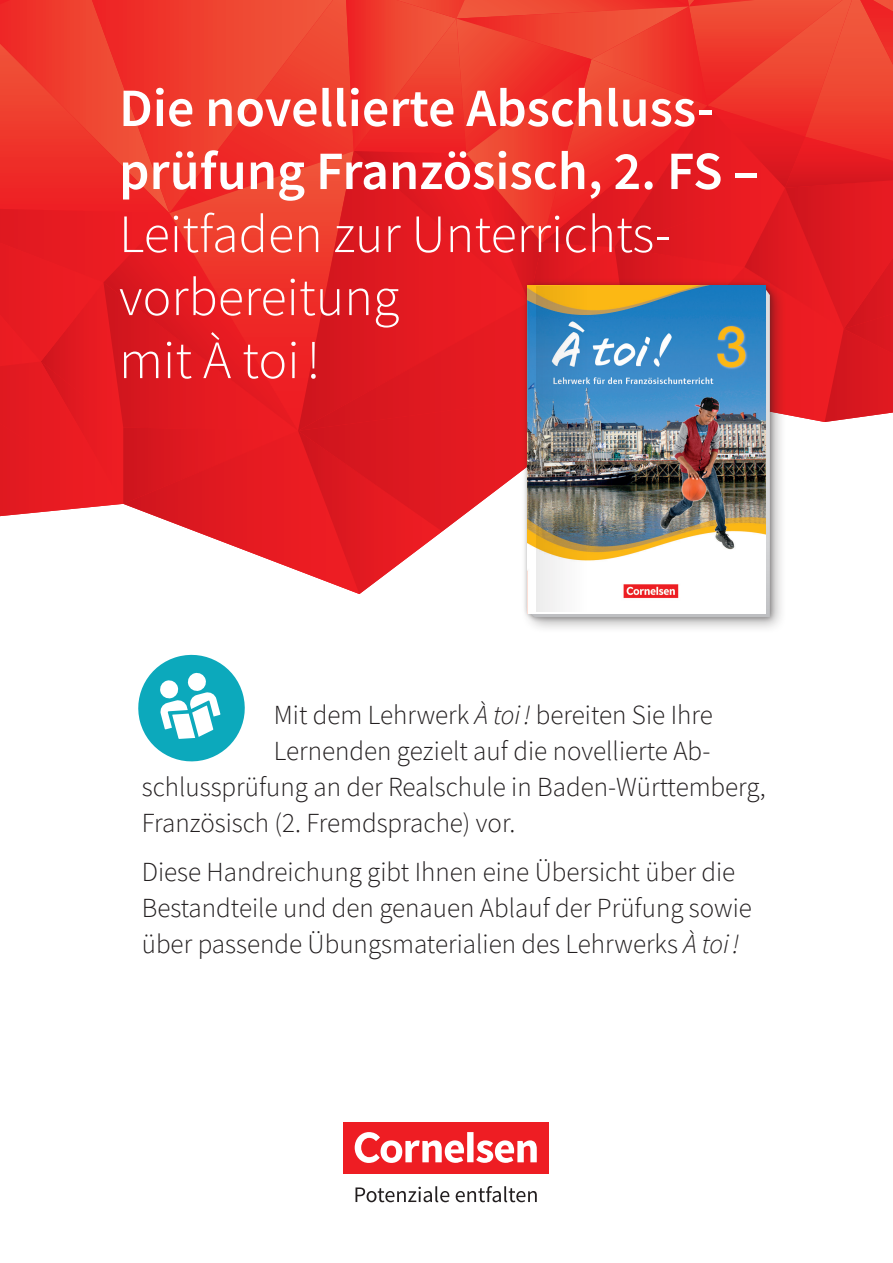
<style>
.page{position:relative;width:893px;height:1263px;background:#fff}
.page>*{position:absolute;margin:0;border:0;box-sizing:border-box;transform-origin:0 0}
.t1{font:600 54px/63px "CV Source Sans";color:#fff}
.t2{font:300 54px/63px "CV Source Sans";color:#fff}
.t3{font:300 27px/36px "CV Source Sans";color:#231f20}
.s1{font-style:italic}
</style>
<div class="page">
<div style="left:343px;top:1122px;width:206px;height:52px;background:#ee1d23"></div>
<svg style="left:355px;top:1132px;width:182px;height:31px"></svg>
<svg style="left:355px;top:1186px;width:94px;height:16px"></svg>
<svg style="left:456px;top:1186px;width:81px;height:16px"></svg>
<div style="left:520px;top:278px;width:266px;height:356px;background:#231f20;opacity:.4"></div>
<img style="left:527px;top:594px;width:238px;height:19px">
<div style="left:536px;top:286px;width:52px;height:326px;background:#f5f5f5"></div>
<svg style="left:0;top:0;width:893px;height:594px;background:#db4d4c"></svg>
<svg style="left:138px;top:654px;width:107px;height:108px"></svg>
<h1 class="t1" style="left:119px;top:76px;width:642px">Die novellierte Abschluss&shy;prüfung Französisch, 2. FS –</h1>
<h1 class="t2" style="left:119px;top:203px;width:553px">Leitfaden zur Unterrichts&shy;vorbereitung<br>mit À toi!</h1>
<p class="t3" style="left:274px;top:697px;width:440px">Mit dem Lehrwerk <span class="s1">À toi!</span> bereiten Sie Ihre</p>
<p class="t3" style="left:274px;top:733px;width:438px">Lernenden gezielt auf die novellierte Ab-</p>
<p class="t3" style="left:142px;top:769px;width:625px">schlussprüfung an der Realschule in Baden-Württemberg,</p>
<p class="t3" style="left:142px;top:805px;width:375px">Französisch (2. Fremdsprache) vor.</p>
<p class="t3" style="left:142px;top:854px;width:612px">Diese Handreichung gibt Ihnen eine Übersicht über die<br>Bestandteile und den genauen Ablauf der Prüfung sowie über passende Übungsmaterialien des Lehrwerks <span class="s1">À toi!</span></p>
</div>
